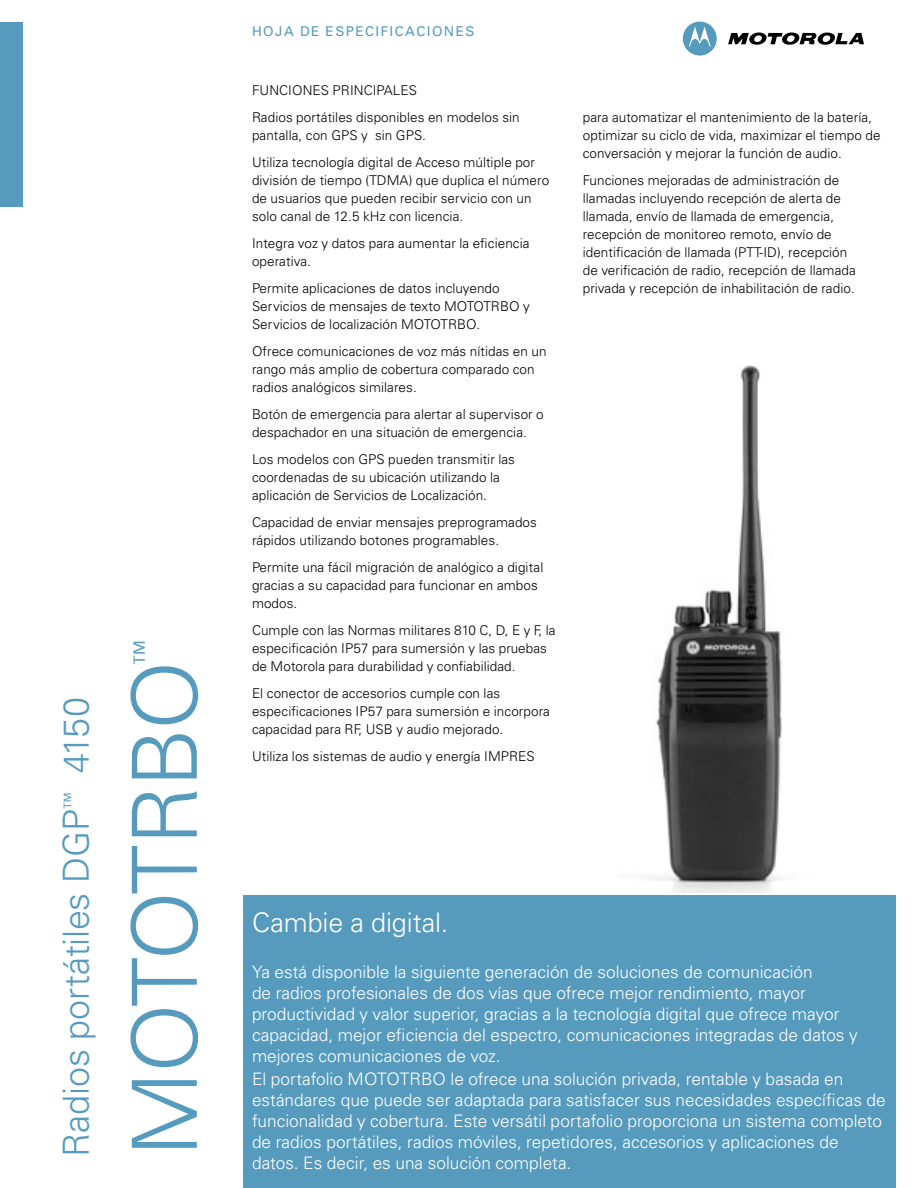
<style>
.page{position:relative;width:918px;height:1188px;background:#fff}
.page>*{position:absolute;margin:0;border:0;box-sizing:border-box;transform-origin:0 0}
.t1{font:300 90px "Univers LT Std";letter-spacing:-.035em;color:#569bbd}
.t2{font:300 36px "Univers LT Std";letter-spacing:-.005em;color:#569bbd}
.t3{font:300 27px "Univers LT Std";letter-spacing:-.005em;color:#fff}
.t4{font:300 27px "Univers LT Std";color:#569bbd}
.t5{font:300 17.25px/21px "Univers LT Std";color:#fff}
.t6{font:300 13.5px/18px "Univers LT Std";letter-spacing:.005em;color:#000}
.t7{font:13.5px "Univers";letter-spacing:.105em;color:#569bbd}
.s1{font-family:"Univers"}
</style>
<div class="page">
<div style="left:0;top:22px;width:22px;height:185px;background:#569bbd"></div>
<div style="left:243px;top:896px;width:653px;height:292px;background:#569bbd"></div>
<svg style="left:683px;top:22px;width:34px;height:34px"></svg>
<svg style="left:728px;top:33px;width:136px;height:12px"></svg>
<img style="left:653px;top:365px;width:130px;height:527px">
<h2 class="t2" style="left:54px;top:1156px;width:461px;rotate:-90deg">Radios portátiles DGP<sup>™</sup> 4150</h2>
<h3 class="t4" style="left:127px;top:665px;width:27px;rotate:-90deg">™</h3>
<h1 class="t1" style="left:111px;top:1156px;width:498px;rotate:-90deg">MOTOTRBO</h1>
<p class="t7" style="left:252px;top:23px;width:224px">HOJA DE ESPECIFICACIONES</p>
<p class="t6" style="left:252px;top:76px;width:269px;line-height:27px">FUNCIONES PRINCIPALES<br>Radios portátiles disponibles <span class="s1">en modelos</span> sin</p>
<p class="t6" style="left:252px;top:121px;width:285px;line-height:27px">pantalla, con GPS y sin GPS.<br>Utiliza tecnología digital de Acceso múltiple por</p>
<p class="t6" style="left:252px;top:171px;width:299px">división de tiempo (TDMA) que duplica el número de usuarios que pueden recibir servicio con un solo canal de 12.5 kHz con licencia.</p>
<p class="t6" style="left:252px;top:234px;width:279px">Integra voz y datos para aumentar la eficiencia operativa.</p>
<p class="t6" style="left:252px;top:279px;width:279px">Permite aplicaciones de datos incluyendo<br>Servicios de mensajes de texto MOTOTRBO y<br>Servicios de localización MOTOTRBO.</p>
<p class="t6" style="left:252px;top:342px;width:296px">Ofrece comunicaciones de voz más nítidas en un rango más amplio de cobertura comparado con radios analógicos similares.</p>
<p class="t6" style="left:252px;top:405px;width:293px">Botón de emergencia para alertar al supervisor o despachador en una situación de emergencia.</p>
<p class="t6" style="left:252px;top:450px;width:265px">Los modelos con GPS pueden transmitir las coordenadas de su ubicación utilizando la aplicación de Servicios de Localización.</p>
<p class="t6" style="left:252px;top:513px;width:286px">Capacidad de enviar mensajes preprogramados rápidos utilizando botones programables.</p>
<p class="t6" style="left:252px;top:558px;width:293px">Permite una fácil migración de analógico a digital gracias a su capacidad para funcionar en ambos modos.</p>
<p class="t6" style="left:252px;top:621px;width:305px">Cumple con las Normas militares 810 C, D, E y F, la especificación IP57 para sumersión y las pruebas de Motorola para durabilidad y confiabilidad.</p>
<p class="t6" style="left:252px;top:684px;width:299px">El conector de accesorios cumple con las especificaciones IP57 para sumersión e incorpora capacidad para RF, USB y audio mejorado.</p>
<p class="t6" style="left:252px;top:747px;width:284px">Utiliza los sistemas de audio y energía IMPRES</p>
<p class="t6" style="left:583px;top:108px;width:299px">para automatizar el mantenimiento de la batería, optimizar su ciclo de vida, maximizar el tiempo de conversación y mejorar la función de audio.</p>
<p class="t6" style="left:583px;top:171px;width:275px">Funciones mejoradas de administración de llamadas incluyendo recepción de alerta de llamada, envío de llamada de emergencia, recepción de monitoreo remoto, envío de identificación de llamada (PTT-ID), recepción de verificación de radio, recepción de llamada privada y recepción de inhabilitación de radio.</p>
<h3 class="t3" style="left:252px;top:906px;width:198px">Cambie a digital.</h3>
<p class="t5" style="left:252px;top:961px;width:607px">Ya está disponible la siguiente generación de soluciones de comunicación<br>de radios profesionales de dos vías que ofrece mejor rendimiento, mayor productividad y valor superior, gracias a la tecnología digital que ofrece mayor capacidad, mejor eficiencia del espectro, comunicaciones integradas de datos y mejores comunicaciones de voz.</p>
<p class="t5" style="left:252px;top:1068px;width:635px">El portafolio MOTOTRBO le ofrece una solución privada, rentable y basada en estándares que puede ser adaptada para satisfacer sus necesidades específicas de funcionalidad y cobertura. Este versátil portafolio proporciona un sistema completo de radios portátiles, radios móviles, repetidores, accesorios y aplicaciones de datos. Es decir, es una solución completa.</p>
</div>
